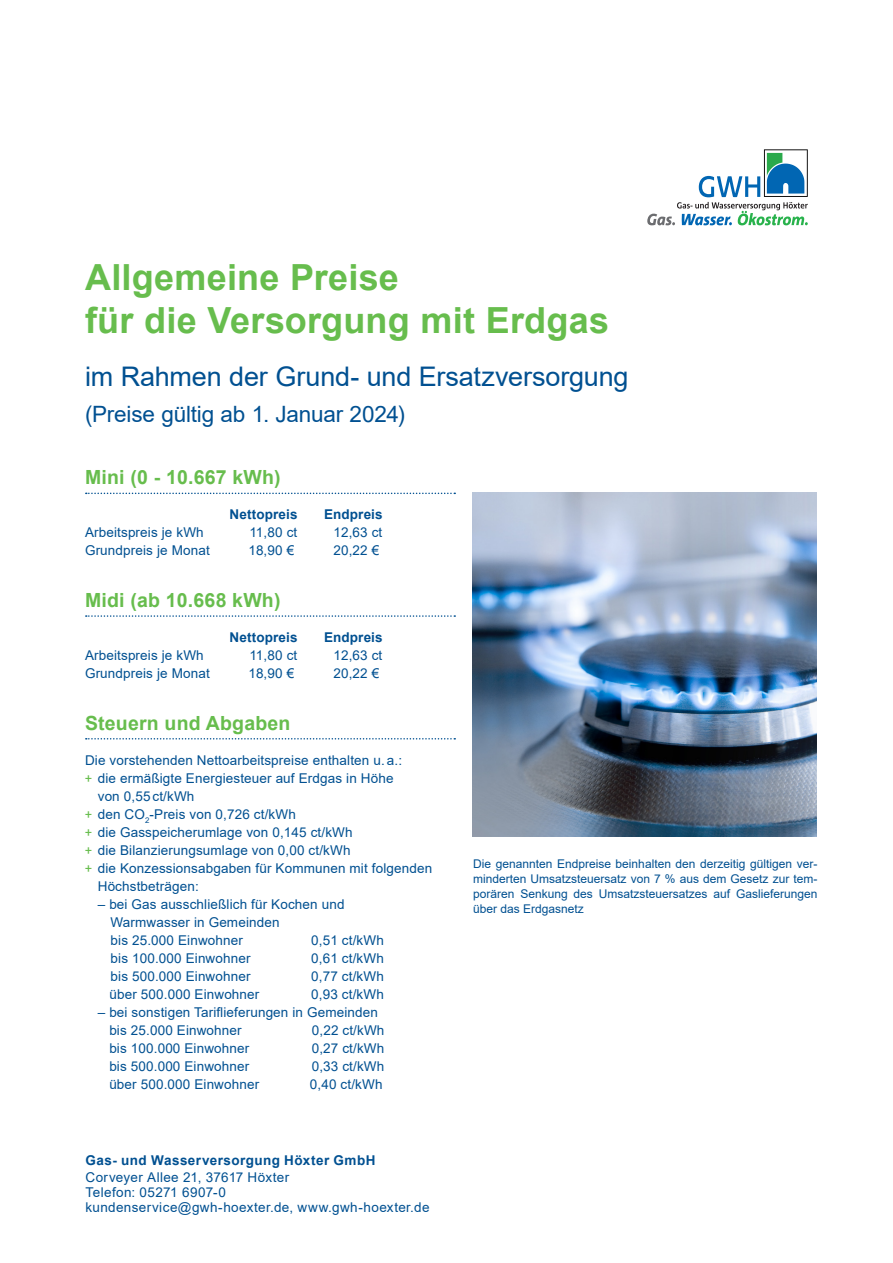
<style>
.page{position:relative;width:893px;height:1263px;background:#fff}
.page>*{position:absolute;margin:0;border:0;box-sizing:border-box;transform-origin:0 0}
._00___B2C-TITEL___Head{font:700 36px/43.2px "Arial";letter-spacing:.005em;color:#67bd4d}
._00___B2C-TITEL___Head-2{font:27px "Arial";letter-spacing:-.005em;color:#015091}
._00___B2C-TITEL___Head-3{font:22.5px "Arial";letter-spacing:-.01em;color:#015091}
._02_Sub-Head___Grau___12pt___57_Cond{font:700 19.5px "Arial";letter-spacing:.01em;color:#67bd4d}
._03_Body{font:13.5px/18px "Arial";letter-spacing:.01em;color:#015091}
._03_Body-2{font:13.5px "Arial";letter-spacing:.03em;color:#015091}
._03_Body-3{font:700 13.5px "Arial";letter-spacing:.01em;color:#015091}
._03_Body-4{font:700 13.5px "Arial";letter-spacing:.035em;color:#015091}
._05_Fußnote{font:12px/15px "Arial";color:#015091;text-align:justify}
.s1{font-family:"Proxima Nova";font-weight:700;color:#67bd4d}
</style>
<div class="page">
<svg style="left:86px;top:493px;width:369px;height:1px"></svg>
<svg style="left:86px;top:615px;width:369px;height:2px"></svg>
<svg style="left:86px;top:738px;width:369px;height:1px"></svg>
<img style="left:472px;top:492px;width:344px;height:345px">
<svg style="left:647px;top:149px;width:161px;height:76px"></svg>
<p class="_00___B2C-TITEL___Head" style="left:85px;top:256px;width:526px">Allgemeine Preise<br>für die Versorgung mit Erdgas</p>
<p class="_00___B2C-TITEL___Head-2" style="left:85px;top:358px;width:545px">im Rahmen der Grund- und Ersatzversorgung</p>
<p class="_00___B2C-TITEL___Head-3" style="left:85px;top:399px;width:321px">(Preise gültig ab 1. Januar 2024)</p>
<p class="_02_Sub-Head___Grau___12pt___57_Cond" style="left:85px;top:463px;width:197px">Mini (0 - 10.667 kWh)</p>
<p class="_03_Body-3" style="left:230px;top:505px;width:69px">Nettopreis</p>
<p class="_03_Body-3" style="left:324px;top:505px;width:60px">Endpreis</p>
<p class="_03_Body" style="left:85px;top:523px;width:120px">Arbeitspreis je kWh</p>
<p class="_03_Body" style="left:249px;top:523px;width:49px">11,80 ct</p>
<p class="_03_Body" style="left:333px;top:523px;width:50px">12,63 ct</p>
<p class="_03_Body" style="left:85px;top:541px;width:126px">Grundpreis je Monat</p>
<p class="_03_Body" style="left:248px;top:541px;width:47px">18,90 €</p>
<p class="_03_Body" style="left:333px;top:541px;width:47px">20,22 €</p>
<p class="_02_Sub-Head___Grau___12pt___57_Cond" style="left:85px;top:586px;width:197px">Midi (ab 10.668 kWh)</p>
<p class="_03_Body-3" style="left:230px;top:628px;width:69px">Nettopreis</p>
<p class="_03_Body-3" style="left:324px;top:628px;width:60px">Endpreis</p>
<p class="_03_Body" style="left:85px;top:646px;width:120px">Arbeitspreis je kWh</p>
<p class="_03_Body" style="left:249px;top:646px;width:49px">11,80 ct</p>
<p class="_03_Body" style="left:333px;top:646px;width:50px">12,63 ct</p>
<p class="_03_Body" style="left:85px;top:664px;width:126px">Grundpreis je Monat</p>
<p class="_03_Body" style="left:248px;top:664px;width:47px">18,90 €</p>
<p class="_03_Body" style="left:333px;top:664px;width:47px">20,22 €</p>
<p class="_02_Sub-Head___Grau___12pt___57_Cond" style="left:85px;top:709px;width:207px">Steuern und Abgaben</p>
<p class="_03_Body" style="left:85px;top:751px;width:319px">Die vorstehenden Nettoarbeitspreise enthalten u. a.:</p>
<p class="_03_Body" style="left:98px;top:769px;width:297px;text-indent:-13px"><span class="s1">+</span> die ermäßigte Energiesteuer auf Erdgas in Höhe von 0,55 ct/kWh</p>
<p class="_03_Body" style="left:85px;top:805px;width:212px"><span class="s1">+</span> den CO<sub>2</sub>-Preis von 0,726 ct/kWh</p>
<p class="_03_Body" style="left:85px;top:823px;width:269px"><span class="s1">+</span> die Gasspeicherumlage von 0,145 ct/kWh</p>
<p class="_03_Body" style="left:85px;top:841px;width:267px"><span class="s1">+</span> die Bilanzierungsumlage von 0,00 ct/kWh</p>
<p class="_03_Body" style="left:98px;top:859px;width:336px;text-indent:-13px"><span class="s1">+</span> die Konzessionsabgaben für Kommunen mit folgenden<br>Höchstbeträgen:</p>
<p class="_03_Body" style="left:111px;top:895px;width:235px;text-indent:-13px">– bei Gas ausschließlich für Kochen und<br>Warmwasser in Gemeinden<br>bis 25.000 Einwohner</p>
<p class="_03_Body" style="left:311px;top:931px;width:74px">0,51 ct/kWh</p>
<p class="_03_Body" style="left:111px;top:949px;width:142px">bis 100.000 Einwohner</p>
<p class="_03_Body" style="left:311px;top:949px;width:74px">0,61 ct/kWh</p>
<p class="_03_Body" style="left:111px;top:967px;width:142px">bis 500.000 Einwohner</p>
<p class="_03_Body" style="left:311px;top:967px;width:74px">0,77 ct/kWh</p>
<p class="_03_Body" style="left:109px;top:985px;width:151px">über 500.000 Einwohner</p>
<p class="_03_Body" style="left:311px;top:985px;width:74px">0,93 ct/kWh</p>
<p class="_03_Body" style="left:109px;top:1003px;width:270px;text-indent:-12px">– bei sonstigen Tariflieferungen in Gemeinden bis 25.000 Einwohner</p>
<p class="_03_Body" style="left:312px;top:1021px;width:74px">0,22 ct/kWh</p>
<p class="_03_Body" style="left:109px;top:1039px;width:142px">bis 100.000 Einwohner</p>
<p class="_03_Body" style="left:312px;top:1039px;width:74px">0,27 ct/kWh</p>
<p class="_03_Body" style="left:109px;top:1057px;width:142px">bis 500.000 Einwohner</p>
<p class="_03_Body" style="left:312px;top:1057px;width:74px">0,33 ct/kWh</p>
<p class="_03_Body" style="left:109px;top:1075px;width:151px">über 500.000 Einwohner</p>
<p class="_03_Body" style="left:310px;top:1075px;width:74px">0,40 ct/kWh</p>
<p class="_03_Body-4" style="left:85px;top:1150px;width:292px">Gas- und Wasserversorgung Höxter GmbH</p>
<p class="_03_Body" style="left:85px;top:1168px;width:205px">Corveyer Allee 21, 37617 Höxter</p>
<p class="_03_Body" style="left:85px;top:1183px;width:142px">Telefon: 05271 6907-0</p>
<p class="_03_Body-2" style="left:85px;top:1198px;width:346px">kundenservice@gwh-hoexter.de, www.gwh-hoexter.de</p>
<p class="_05_Fußnote" style="left:473px;top:856px;width:346px">Die genannten Endpreise beinhalten den derzeitig gültigen ver&shy;minderten Umsatzsteuersatz von 7 % aus dem Gesetz zur tem&shy;porären Senkung des Umsatzsteuersatzes auf Gaslieferungen über das Erdgasnetz</p>
</div>
